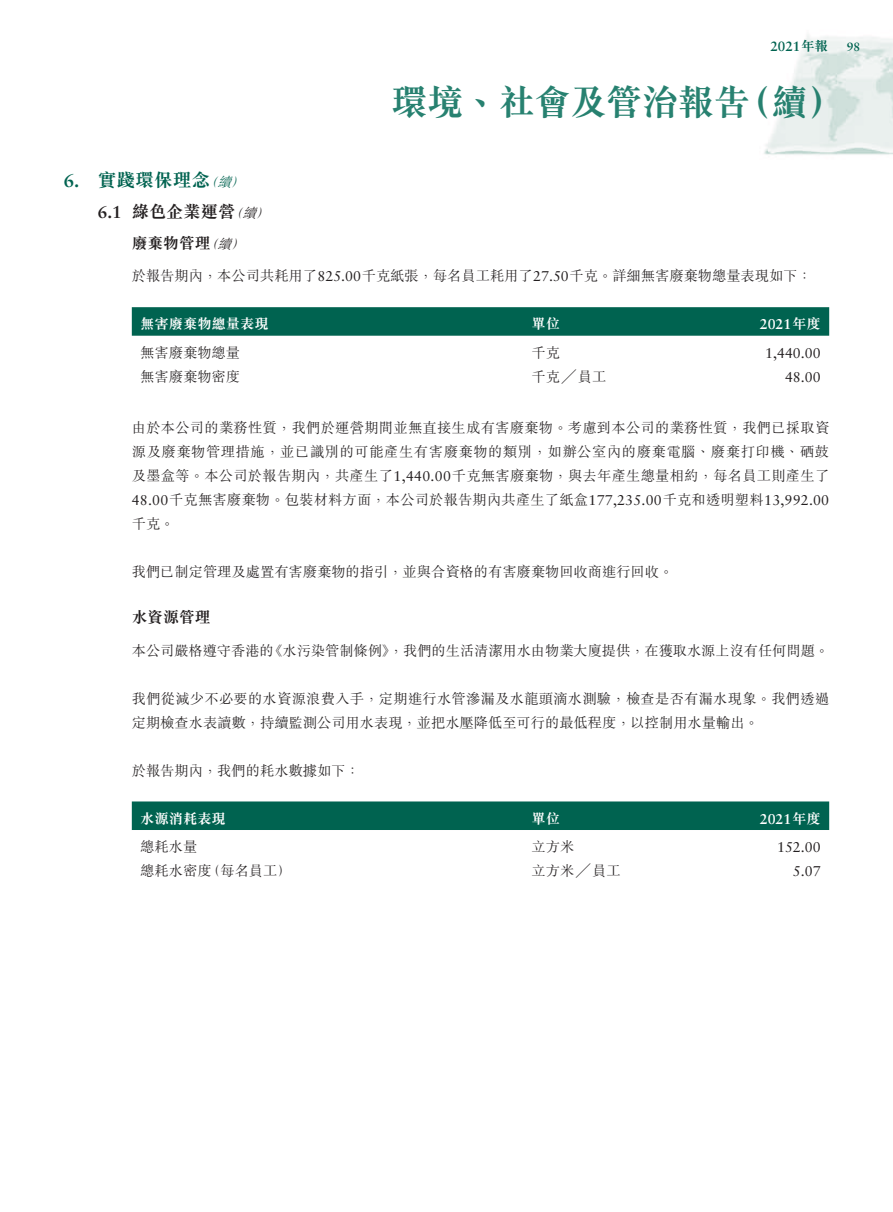
<style>
.page{position:relative;width:893px;height:1212px;background:#fff}
.page>*{position:absolute;margin:0;border:0;box-sizing:border-box;transform-origin:0 0}
.t1{font:700 36.75px "M Sung HK";letter-spacing:-.025em;color:#278170}
.t2{font:700 18.75px "M Sung HK";color:#006350}
.t3{font:700 18.75px "Sabon LT Std";color:#006350}
.t4{font:700 17.25px "M Sung HK";color:#231f20}
.t5{font:700 17.25px "Sabon LT Std";color:#231f20}
.t6{font:700 15.75px "M Sung HK";color:#231f20}
.t7{font:300 14.25px/24px "M Sung HK";color:#231f20;text-align:justify}
.t8{font:300 14.25px/24px "M Sung HK";letter-spacing:.02em;color:#231f20}
.t9{font:14.25px "Sabon LT Std";color:#231f20}
.t10{font:700 14.25px "M Sung HK";color:#fff}
.t11{font:700 14.25px "Sabon LT Std";color:#fff}
.t12{font:700 13.5px "Sabon LT Std";color:#006350}
.t13{font:italic 300 13.5px "M Sung HK";color:#231f20}
.t14{font:italic 300 13.5px "M Sung HK";color:#006350}
.t15{font:700 12px "Sabon LT Std";color:#006350}
.s1{font-family:"M Sung HK"}
.s2{font-family:"Sabon LT Std";font-weight:400}
</style>
<div class="page">
<img style="left:131px;top:35px;width:762px;height:795px">
<div style="left:132px;top:307px;width:697px;height:29px;background:#006350"></div>
<div style="left:132px;top:801px;width:697px;height:29px;background:#006350"></div>
<h1 class="t1" style="left:391px;top:77px;width:361px">環境、社會及管治報告</h1>
<p class="t12" style="left:770px;top:38px;width:59px">2021<span class="s1">年報</span></p>
<h1 class="t1" style="left:735px;top:77px;width:110px">（續(</h1>
<p class="t15" style="left:847px;top:40px;width:15px">98</p>
<h2 class="t3" style="left:64px;top:169px;width:17px">6.</h2>
<h2 class="t2" style="left:98px;top:167px;width:114px">實踐環保理念</h2>
<p class="t14" style="left:217px;top:172px;width:20px">續</p>
<p class="t14" style="left:204px;top:172px;width:20px">（</p>
<p class="t14" style="left:231px;top:172px;width:20px">(</p>
<p class="t5" style="left:98px;top:201px;width:25px">6.1</p>
<p class="t4" style="left:132px;top:199px;width:105px">綠色企業運營</p>
<p class="t13" style="left:242px;top:203px;width:20px">續</p>
<p class="t13" style="left:229px;top:203px;width:20px">（</p>
<p class="t13" style="left:256px;top:203px;width:20px">(</p>
<p class="t6" style="left:132px;top:232px;width:80px">廢棄物管理</p>
<p class="t7" style="left:132px;top:263px;width:682px">於報告期內，本公司共耗用了<span class="s2">825.00</span>千克紙張，每名員工耗用了<span class="s2">27.50</span>千克。詳細無害廢棄物總量表現如下：</p>
<p class="t11" style="left:760px;top:316px;width:62px">2021<span class="s1">年度</span></p>
<p class="t13" style="left:218px;top:234px;width:20px">續</p>
<p class="t13" style="left:204px;top:234px;width:20px">（</p>
<p class="t13" style="left:231px;top:234px;width:20px">(</p>
<p class="t10" style="left:531px;top:314px;width:30px">單位</p>
<p class="t10" style="left:140px;top:314px;width:130px">無害廢棄物總量表現</p>
<p class="t7" style="left:140px;top:340px;width:101px">無害廢棄物總量</p>
<p class="t7" style="left:531px;top:340px;width:30px">千克</p>
<p class="t9" style="left:765px;top:344px;width:57px">1,440.00</p>
<p class="t7" style="left:531px;top:364px;width:76px">千克╱員工</p>
<p class="t7" style="left:140px;top:364px;width:101px">無害廢棄物密度</p>
<p class="t7" style="left:132px;top:415px;width:699px">由於本公司的業務性質，我們於運營期間並無直接生成有害廢棄物。考慮到本公司的業務性質，我們已採取資源及廢棄物管理措施，並已識別的可能產生有害廢棄物的類別，如辦公室內的廢棄電腦、廢棄打印機、硒鼓及墨盒等。本公司於報告期內，共產生了<span class="s2">1,440.00</span>千克無害廢棄物，與去年產生總量相約，每名員工則產生了<span class="s2">48.00</span>千克無害廢棄物。包裝材料方面，本公司於報告期內共產生了紙盒<span class="s2">177,235.00</span>千克和透明塑料<span class="s2">13,992.00</span>千克。</p>
<p class="t7" style="left:132px;top:559px;width:543px">我們已制定管理及處置有害廢棄物的指引，並與合資格的有害廢棄物回收商進行回收。</p>
<p class="t6" style="left:132px;top:606px;width:80px">水資源管理</p>
<p class="t7" style="left:268px;top:638px;width:562px">《水污染管制條例，》我們的生活清潔用水由物業大廈提供，在獲取水源上沒有任何問題。</p>
<p class="t9" style="left:785px;top:368px;width:37px">48.00</p>
<p class="t7" style="left:132px;top:638px;width:143px">本公司嚴格遵守香港的</p>
<p class="t8" style="left:132px;top:686px;width:699px">我們從減少不必要的水資源浪費入手，定期進行水管滲漏及水龍頭滴水測驗，檢查是否有漏水現象。我們透過定期檢查水表讀數，持續監測公司用水表現，並把水壓降低至可行的最低程度，以控制用水量輸出。</p>
<p class="t7" style="left:132px;top:758px;width:229px">於報告期內，我們的耗水數據如下：</p>
<p class="t11" style="left:760px;top:810px;width:62px">2021<span class="s1">年度</span></p>
<p class="t10" style="left:531px;top:808px;width:30px">單位</p>
<p class="t10" style="left:140px;top:808px;width:87px">水源消耗表現</p>
<p class="t7" style="left:140px;top:834px;width:58px">總耗水量</p>
<p class="t7" style="left:531px;top:834px;width:44px">立方米</p>
<p class="t9" style="left:777px;top:839px;width:45px">152.00</p>
<p class="t7" style="left:140px;top:858px;width:73px">總耗水密度</p>
<p class="t7" style="left:206px;top:858px;width:87px">（每名員工）</p>
<p class="t7" style="left:531px;top:858px;width:91px">立方米╱員工</p>
<p class="t9" style="left:793px;top:863px;width:29px">5.07</p>
</div>
